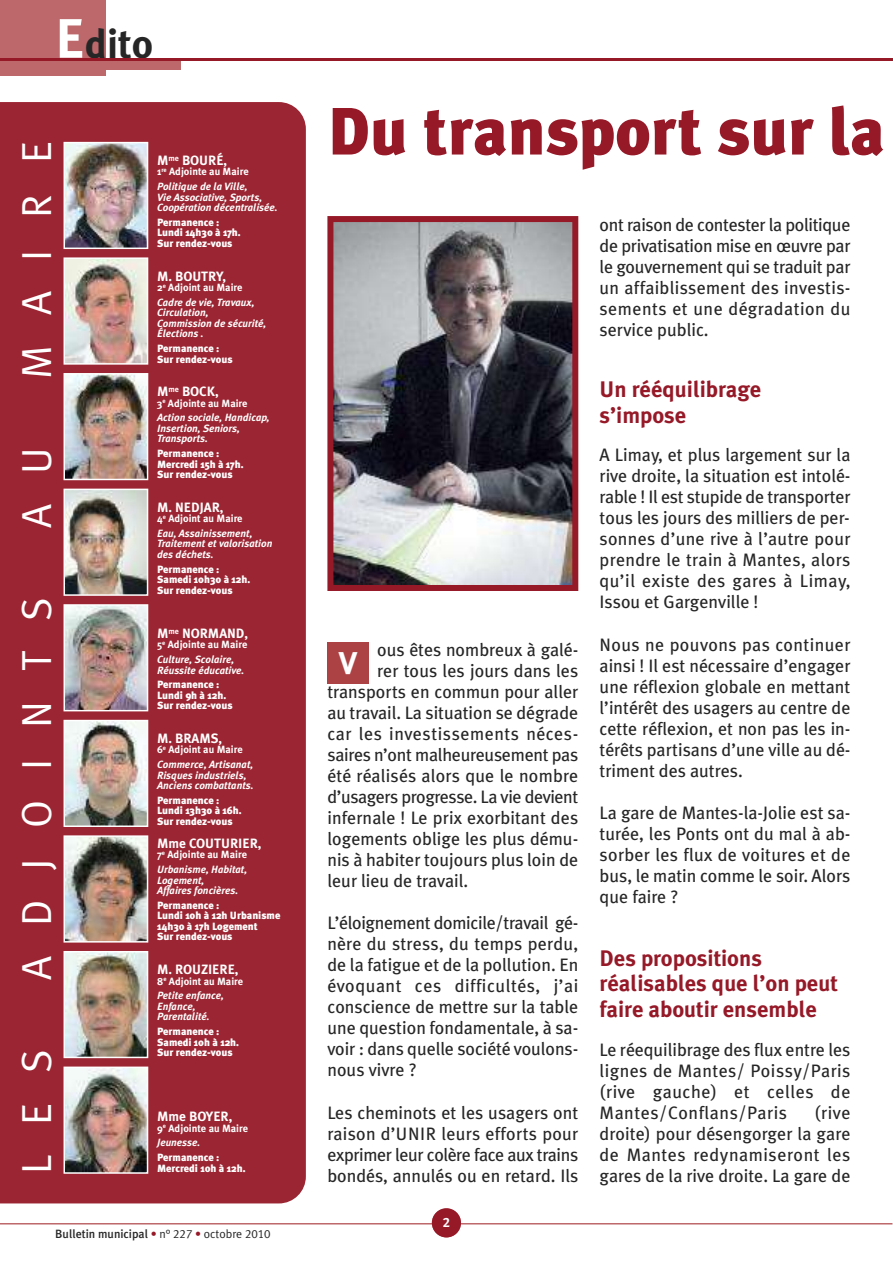
<style>
.page{position:relative;width:893px;height:1263px;background:#fff}
.page>*{position:absolute;margin:0;border:0;box-sizing:border-box;transform-origin:0 0}
.t1{font:900 66.75px "Meta Plus";color:#961928}
.t2{font:42px "Meta Plus Normal";letter-spacing:.715em;color:#fff}
.t3{font:700 40.5px "Meta Plus";color:#272627}
.t4{font:700 31.5px "Meta Plus";color:#fff}
.t5{font:700 22.5px/25.5px "Meta Plus";color:#961928}
.t6{font:18px/21px "Meta Plus";color:#272627;text-align:justify}
.t7{font:18px "Meta Plus";letter-spacing:-.025em;color:#272627}
.t8{font:18px "Meta Plus";letter-spacing:.03em;color:#272627}
.t9{font:700 13.5px "Meta Plus";color:#fff}
.t10{font:13.5px "Meta Plus Bold Caps";color:#fff}
.t11{font:500 12px "Meta Plus";color:#272627}
.t12{font:italic 700 10.5px/10.5px "Meta Plus";color:#fff}
.t13{font:900 10.5px/10.5px "Meta Plus";color:#fff}
.t14{font:700 10.5px/14.7px "Meta Plus";color:#fff}
.s1{font-size:55.5px;color:#fff}
.s2{font-style:normal}
.s3{font-style:italic}
.s4{font-family:"Meta Plus Normal";font-weight:400;color:#961928}
.s5{font-family:"Meta Plus Normal";font-weight:400}
.s6{font-family:"Meta Plus Normal Caps";font-weight:400}
</style>
<div class="page">
<div style="left:0;top:0;width:105px;height:76px;background:#bd686a"></div>
<div style="left:0;top:61px;width:181px;height:9px;background:#bd686a"></div>
<hr style="left:0;top:1223px;width:892px;height:1px;background:#bd686a">
<hr style="left:0;top:59px;width:893px;height:2px;background:#961928">
<div style="left:432px;top:1208px;width:29px;height:29px;background:#961928;border-radius:50%"></div>
<div style="left:0;top:102px;width:306px;height:1101px;background:#9b2532"></div>
<img style="left:67px;top:145px;width:78px;height:101px">
<div style="left:64px;top:142px;width:84px;height:107px;border:2px solid #fff"></div>
<img style="left:67px;top:260px;width:78px;height:102px">
<div style="left:64px;top:257px;width:84px;height:108px;border:2px solid #fff"></div>
<img style="left:67px;top:376px;width:78px;height:101px">
<div style="left:64px;top:373px;width:84px;height:107px;border:2px solid #fff"></div>
<img style="left:67px;top:492px;width:78px;height:101px">
<div style="left:64px;top:489px;width:84px;height:107px;border:2px solid #fff"></div>
<img style="left:67px;top:607px;width:78px;height:101px">
<div style="left:64px;top:604px;width:84px;height:107px;border:2px solid #fff"></div>
<img style="left:67px;top:723px;width:78px;height:101px">
<div style="left:64px;top:720px;width:84px;height:107px;border:2px solid #fff"></div>
<img style="left:67px;top:838px;width:78px;height:101px">
<div style="left:64px;top:835px;width:84px;height:107px;border:2px solid #fff"></div>
<img style="left:67px;top:954px;width:78px;height:101px">
<div style="left:64px;top:951px;width:84px;height:107px;border:2px solid #fff"></div>
<img style="left:67px;top:1069px;width:78px;height:102px">
<div style="left:64px;top:1066px;width:84px;height:108px;border:2px solid #fff"></div>
<div style="left:327px;top:642px;width:42px;height:41px;background:#ad4245"></div>
<img style="left:334px;top:223px;width:237px;height:361px">
<div style="left:327px;top:216px;width:251px;height:375px;border:6px solid #961928"></div>
<h3 class="t3" style="left:55px;top:20px;width:99px"><span class="s1">E</span>dito</h3>
<h2 class="t2" style="left:12px;top:379px;width:238px;rotate:-90deg">MAIRE</h2>
<p class="t9" style="left:157px;top:152px;width:72px">M<sup>me</sup> BOURÉ,</p>
<p class="t12" style="left:157px;top:164px;width:93px;line-height:14.7px"><span class="s2">1</span><sup>re</sup> <span class="s2">Adjointe au Maire<br></span>Politique de la Ville,</p>
<p class="t12" style="left:157px;top:192px;width:122px">Vie Associative, Sports,<br>Coopération décentralisée.</p>
<p class="t13" style="left:157px;top:217px;width:85px">Permanence :<br>Lundi 14h30 à 17h.<br>Sur rendez-vous</p>
<p class="t9" style="left:157px;top:268px;width:70px">M. BOUTRY,</p>
<p class="t12" style="left:157px;top:280px;width:99px;line-height:14.7px"><span class="s2">2</span><sup>e</sup> <span class="s2">Adjoint au Maire<br></span>Cadre de vie, Travaux,</p>
<p class="t12" style="left:157px;top:307px;width:111px">Circulation,<br>Commission de sécurité,<br>Élections .</p>
<p class="t13" style="left:157px;top:343px;width:77px">Permanence :<br>Sur rendez-vous</p>
<p class="t9" style="left:157px;top:384px;width:63px">M<sup>me</sup> BOCK,</p>
<p class="t12" style="left:157px;top:396px;width:114px;line-height:14.7px"><span class="s2">3</span><sup>e</sup> <span class="s2">Adjointe au Maire<br></span>Action sociale, Handicap,</p>
<p class="t12" style="left:157px;top:423px;width:84px">Insertion, Seniors,<br>Transports.</p>
<p class="t13" style="left:157px;top:448px;width:88px">Permanence :<br>Mercredi 15h à 17h.<br>Sur rendez-vous</p>
<p class="t9" style="left:157px;top:499px;width:68px">M. NEDJAR,</p>
<p class="t12" style="left:157px;top:511px;width:97px;line-height:14.7px"><span class="s2">4</span><sup>e</sup> <span class="s2">Adjoint au Maire<br></span>Eau, Assainissement,</p>
<p class="t12" style="left:157px;top:539px;width:117px">Traitement et valorisation des déchets.</p>
<p class="t13" style="left:157px;top:564px;width:95px">Permanence :<br>Samedi 10h30 à 12h.<br>Sur rendez-vous</p>
<p class="t9" style="left:157px;top:625px;width:93px">M<sup>me</sup> NORMAND,</p>
<p class="t12" style="left:157px;top:637px;width:92px;line-height:14.7px"><span class="s2">5</span><sup>e</sup> <span class="s2">Adjointe au Maire<br></span>Culture, Scolaire,</p>
<p class="t12" style="left:157px;top:665px;width:89px">Réussite éducative.</p>
<p class="t13" style="left:157px;top:679px;width:77px">Permanence :<br>Lundi 9h à 12h.<br>Sur rendez-vous</p>
<p class="t9" style="left:157px;top:730px;width:67px">M. BRAMS,</p>
<p class="t12" style="left:157px;top:742px;width:98px;line-height:14.7px"><span class="s2">6</span><sup>e</sup> <span class="s2">Adjoint au Maire<br></span>Commerce, Artisanat,</p>
<p class="t12" style="left:157px;top:770px;width:98px">Risques industriels,<br>Anciens combattants.</p>
<p class="t13" style="left:157px;top:795px;width:86px">Permanence :<br>Lundi 13h30 à 16h.<br>Sur rendez-vous</p>
<p class="t9" style="left:157px;top:835px;width:106px">Mme COUTURIER,</p>
<p class="t12" style="left:157px;top:847px;width:92px;line-height:14.7px"><span class="s2">7</span><sup>e</sup> <span class="s2">Adjointe au Maire<br></span>Urbanisme, Habitat,</p>
<p class="t12" style="left:157px;top:875px;width:83px">Logement,<br>Affaires foncières.</p>
<p class="t13" style="left:157px;top:900px;width:125px">Permanence :<br>Lundi 10h à 12h Urbanisme<br>14h30 à 17h Logement<br>Sur rendez-vous</p>
<p class="t9" style="left:157px;top:961px;width:83px">M. ROUZIERE,</p>
<p class="t14" style="left:157px;top:973px;width:88px">8<sup>e</sup> Adjoint au Maire<br><span class="s3">Petite enfance,</span></p>
<p class="t12" style="left:157px;top:1001px;width:54px">Enfance,<br>Parentalité.</p>
<p class="t13" style="left:157px;top:1026px;width:83px">Permanence :<br>Samedi 10h à 12h.<br>Sur rendez-vous</p>
<h2 class="t2" style="left:12px;top:528px;width:82px;rotate:-90deg">A U</h2>
<h2 class="t2" style="left:12px;top:980px;width:385px;rotate:-90deg">ADJOINTS</h2>
<h2 class="t2" style="left:12px;top:1125px;width:78px;rotate:-90deg">E S</h2>
<p class="t9" style="left:157px;top:1108px;width:77px">Mme BOYER,</p>
<p class="t14" style="left:157px;top:1121px;width:93px">9<sup>e</sup> Adjointe au Maire<br><span class="s3">Jeunesse.</span></p>
<p class="t13" style="left:157px;top:1152px;width:64px">Permanence :</p>
<h2 class="t2" style="left:12px;top:1174px;width:21px;rotate:-90deg">L</h2>
<p class="t13" style="left:157px;top:1163px;width:90px">Mercredi 10h à 12h.</p>
<p class="t11" style="left:55px;top:1226px;width:217px">Bulletin municipal <span class="s4">•</span> <span class="s5">n°</span> <span class="s6">227</span> <span class="s4">•</span> <span class="s5">octobre</span> <span class="s6">2010</span></p>
<h1 class="t1" style="left:327px;top:92px;width:559px">Du transport sur la</h1>
<p class="t6" style="left:377px;top:639px;width:203px">ous êtes nombreux à galé-</p>
<p class="t6" style="left:377px;top:660px;width:203px">rer tous les jours dans les</p>
<p class="t6" style="left:327px;top:681px;width:252px">transports en commun pour aller</p>
<p class="t6" style="left:327px;top:702px;width:252px">au travail. La situation se dégrade</p>
<p class="t8" style="left:327px;top:723px;width:252px">car les investissements néces-</p>
<p class="t6" style="left:327px;top:744px;width:252px">saires n’ont malheureusement pas</p>
<p class="t6" style="left:327px;top:765px;width:252px">été réalisés alors que le nombre</p>
<p class="t7" style="left:327px;top:786px;width:252px">d’usagers progresse. La vie devient</p>
<p class="t6" style="left:327px;top:807px;width:252px">infernale ! Le prix exorbitant des</p>
<p class="t6" style="left:327px;top:828px;width:252px">logements oblige les plus dému-</p>
<p class="t6" style="left:327px;top:849px;width:252px">nis à habiter toujours plus loin de</p>
<p class="t6" style="left:327px;top:870px;width:142px">leur lieu de travail.</p>
<p class="t6" style="left:327px;top:913px;width:252px">L’éloignement domicile/travail gé&shy;nère du stress, du temps perdu, de la fatigue et de la pollution. En évoquant ces difficultés, j’ai conscience de mettre sur la table une question fondamentale, à sa&shy;voir : dans quelle société voulons&shy;nous vivre ?</p>
<p class="t6" style="left:327px;top:1102px;width:252px">Les cheminots et les usagers ont raison d’UNIR leurs efforts pour exprimer leur colère face aux trains bondés, annulés ou en retard. Ils</p>
<h3 class="t4" style="left:339px;top:645px;width:20px">V</h3>
<p class="t10" style="left:443px;top:1214px;width:9px">2</p>
<p class="t6" style="left:600px;top:214px;width:252px">ont raison de contester la politique de privatisation mise en œuvre par le gouvernement qui se traduit par un affaiblissement des investis&shy;sements et une dégradation du service public.</p>
<p class="t5" style="left:600px;top:376px;width:163px">Un rééquilibrage s’impose</p>
<p class="t6" style="left:600px;top:444px;width:252px">A Limay, et plus largement sur la rive droite, la situation est intolé&shy;rable ! Il est stupide de transporter tous les jours des milliers de per&shy;sonnes d’une rive à l’autre pour prendre le train à Mantes, alors qu’il existe des gares à Limay, Issou et Gargenville !</p>
<p class="t6" style="left:600px;top:634px;width:252px">Nous ne pouvons pas continuer ainsi ! Il est nécessaire d’engager une réflexion globale en mettant l’intérêt des usagers au centre de cette réflexion, et non pas les in&shy;térêts partisans d’une ville au dé&shy;triment des autres.</p>
<p class="t6" style="left:600px;top:802px;width:252px">La gare de Mantes-la-Jolie est sa&shy;turée, les Ponts ont du mal à ab&shy;sorber les flux de voitures et de bus, le matin comme le soir. Alors que faire ?</p>
<p class="t5" style="left:600px;top:945px;width:240px">Des propositions réalisables que l’on peut faire aboutir ensemble</p>
<p class="t6" style="left:600px;top:1039px;width:252px">Le réequilibrage des flux entre les lignes de Mantes/ Poissy/Paris (rive gauche) et celles de Mantes/Conflans/Paris</p>
<p class="t6" style="left:600px;top:1102px;width:252px;text-indent:215px">(rive droite) pour désengorger la gare de Mantes redynamiseront les gares de la rive droite. La gare de</p>
</div>
